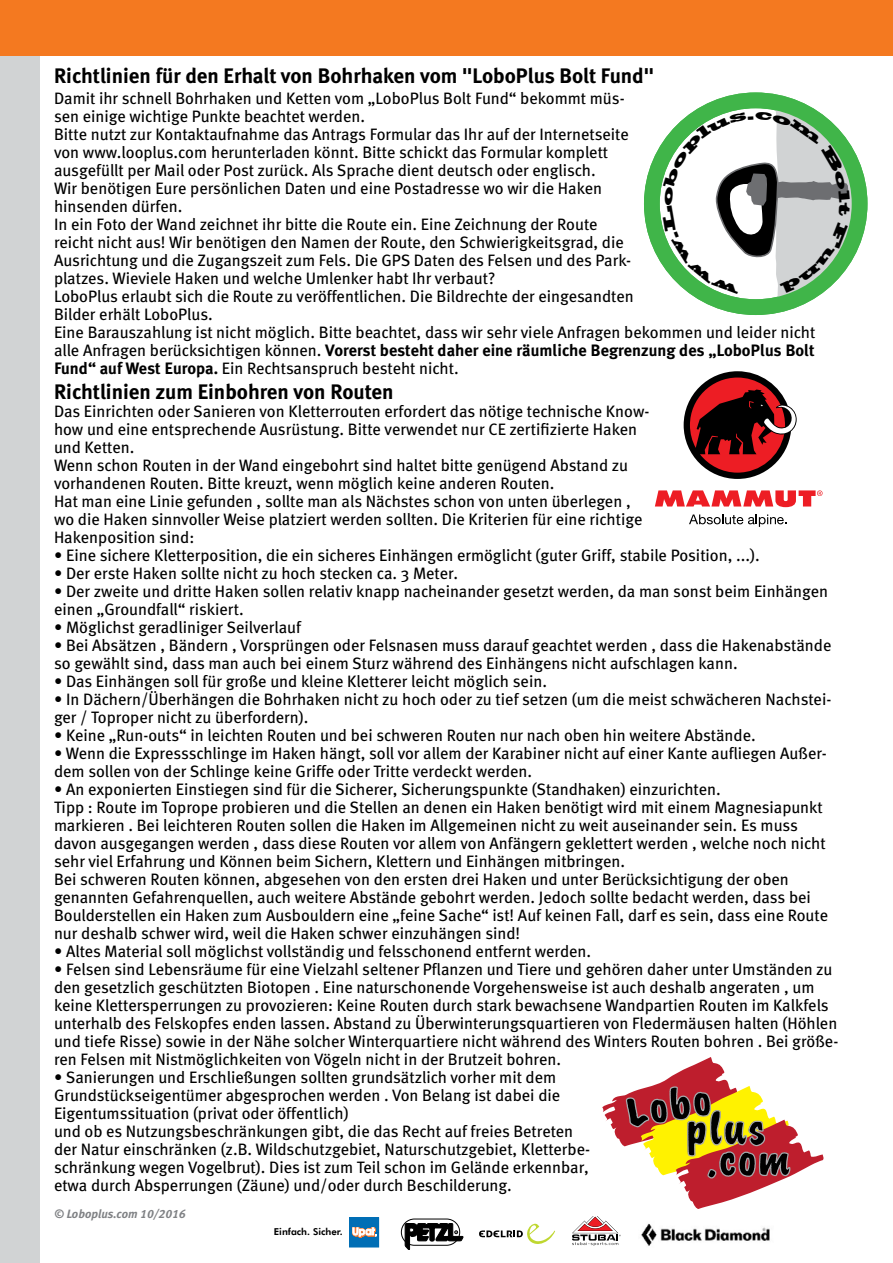
<style>
.page{position:relative;width:893px;height:1263px;background:#fff}
.page>*{position:absolute;margin:0;border:0;box-sizing:border-box;transform-origin:0 0}
.t1{font:44.4px "Signorita Rough";letter-spacing:.05em;color:#000}
.t2{font:21px "Meta Bold LF";color:#000}
.t3{font:16.5px/18px "Meta";color:#000}
.t4{font:700 16.5px "Meta Plus";color:#000}
.t5{font:italic 12px "Meta Bold LF";color:#808285}
.t6{font:800 9.6px "Futura BT";color:#000}
.s1{font-family:"Meta";font-weight:400}
.s2{font-family:"Meta Plus";font-weight:700}
</style>
<div class="page">
<div style="left:0;top:49px;width:39px;height:1214px;background:#d1d3d4"></div>
<div style="left:0;top:0;width:893px;height:56px;background:#f47920"></div>
<svg style="left:602px;top:1057px;width:221px;height:152px"></svg>
<svg style="left:644px;top:92px;width:223px;height:223px"></svg>
<svg style="left:655px;top:490px;width:167px;height:17px"></svg>
<svg style="left:689px;top:514px;width:98px;height:13px"></svg>
<svg style="left:684px;top:371px;width:113px;height:108px"></svg>
<div style="left:401px;top:1219px;width:59px;height:26px;border:1px solid #000;border-radius:13px"></div>
<svg style="left:405px;top:1223px;width:58px;height:27px"></svg>
<svg style="left:572px;top:1216px;width:49px;height:30px"></svg>
<svg style="left:479px;top:1224px;width:76px;height:20px"></svg>
<div style="left:350px;top:1218px;width:29px;height:29px;background:#006eb5"></div>
<svg style="left:352px;top:1227px;width:25px;height:11px"></svg>
<img style="left:641px;top:1223px;width:129px;height:23px">
<svg style="left:661px;top:95px;width:200px;height:213px"></svg>
<p class="t2" style="left:54px;top:63px;width:601px">Richtlinien für den Erhalt von Bohrhaken vom "LoboPlus Bolt Fund"</p>
<p class="t3" style="left:54px;top:89px;width:763px">Damit ihr schnell Bohrhaken und Ketten vom „LoboPlus Bolt Fund“ bekommt müs-<br>sen einige wichtige Punkte beachtet werden.<br>Bitte nutzt zur Kontaktaufnahme das Antrags Formular das Ihr auf der Internetseite<br>von www.looplus.com herunterladen könnt. Bitte schickt das Formular komplett<br>ausgefüllt per Mail oder Post zurück. Als Sprache dient deutsch oder englisch.<br>Wir benötigen Eure persönlichen Daten und eine Postadresse wo wir die Haken<br>hinsenden dürfen.<br>In ein Foto der Wand zeichnet ihr bitte die Route ein. Eine Zeichnung der Route<br>reicht nicht aus! Wir benötigen den Namen der Route, den Schwierigkeitsgrad, die<br>Ausrichtung und die Zugangszeit zum Fels. Die GPS Daten des Felsen und des Park-<br>platzes. Wieviele Haken und welche Umlenker habt Ihr verbaut?<br>LoboPlus erlaubt sich die Route zu veröffentlichen. Die Bildrechte der eingesandten<br>Bilder erhält LoboPlus.<br>Eine Barauszahlung ist nicht möglich. Bitte beachtet, dass wir sehr viele Anfragen bekommen und leider nicht</p>
<p class="t4" style="left:54px;top:341px;width:762px"><span class="s1">alle Anfragen berücksichtigen können.</span> Vorerst besteht daher eine räumliche Begrenzung des „LoboPlus Bolt</p>
<p class="t3" style="left:54px;top:359px;width:406px"><span class="s2">Fund“ auf West Europa.</span> Ein Rechtsanspruch besteht nicht.</p>
<p class="t2" style="left:54px;top:379px;width:341px">Richtlinien zum Einbohren von Routen</p>
<p class="t3" style="left:54px;top:402px;width:597px">Das Einrichten oder Sanieren von Kletterrouten erfordert das nötige technische Know&shy;how und eine entsprechende Ausrüstung. Bitte verwendet nur CE zertifizierte Haken und Ketten.<br>Wenn schon Routen in der Wand eingebohrt sind haltet bitte genügend Abstand zu vorhandenen Routen. Bitte kreuzt, wenn möglich keine anderen Routen.<br>Hat man eine Linie gefunden , sollte man als Nächstes schon von unten überlegen , wo die Haken sinnvoller Weise platziert werden sollten. Die Kriterien für eine richtige Hakenposition sind:</p>
<p class="t3" style="left:54px;top:546px;width:707px">• Eine sichere Kletterposition, die ein sicheres Einhängen ermöglicht (guter Griff, stabile Position, ...).</p>
<p class="t3" style="left:54px;top:564px;width:406px">• Der erste Haken sollte nicht zu hoch stecken ca. 3 Meter.</p>
<p class="t3" style="left:54px;top:582px;width:776px">• Der zweite und dritte Haken sollen relativ knapp nacheinander gesetzt werden, da man sonst beim Einhängen einen „Groundfall“ riskiert.</p>
<p class="t3" style="left:54px;top:618px;width:249px">• Möglichst geradliniger Seilverlauf</p>
<p class="t3" style="left:54px;top:636px;width:779px">• Bei Absätzen , Bändern , Vorsprüngen oder Felsnasen muss darauf geachtet werden , dass die Hakenabstände so gewählt sind, dass man auch bei einem Sturz während des Einhängens nicht aufschlagen kann.</p>
<p class="t3" style="left:54px;top:672px;width:494px">• Das Einhängen soll für große und kleine Kletterer leicht möglich sein.</p>
<p class="t3" style="left:54px;top:690px;width:779px">• In Dächern/Überhängen die Bohrhaken nicht zu hoch oder zu tief setzen (um die meist schwächeren Nachstei&shy;ger / Toproper nicht zu überfordern).</p>
<p class="t3" style="left:54px;top:726px;width:703px">• Keine „Run-outs“ in leichten Routen und bei schweren Routen nur nach oben hin weitere Abstände.</p>
<p class="t3" style="left:54px;top:744px;width:774px">• Wenn die Expressschlinge im Haken hängt, soll vor allem der Karabiner nicht auf einer Kante aufliegen Außer&shy;dem sollen von der Schlinge keine Griffe oder Tritte verdeckt werden.</p>
<p class="t3" style="left:54px;top:780px;width:776px">• An exponierten Einstiegen sind für die Sicherer, Sicherungspunkte (Standhaken) einzurichten.<br>Tipp : Route im Toprope probieren und die Stellen an denen ein Haken benötigt wird mit einem Magnesiapunkt markieren . Bei leichteren Routen sollen die Haken im Allgemeinen nicht zu weit auseinander sein. Es muss davon ausgegangen werden , dass diese Routen vor allem von Anfängern geklettert werden , welche noch nicht sehr viel Erfahrung und Können beim Sichern, Klettern und Einhängen mitbringen.<br>Bei schweren Routen können, abgesehen von den ersten drei Haken und unter Berücksichtigung der oben genannten Gefahrenquellen, auch weitere Abstände gebohrt werden. Jedoch sollte bedacht werden, dass bei Boulderstellen ein Haken zum Ausbouldern eine „feine Sache“ ist! Auf keinen Fall, darf es sein, dass eine Route nur deshalb schwer wird, weil die Haken schwer einzuhängen sind!</p>
<p class="t3" style="left:54px;top:942px;width:539px">• Altes Material soll möglichst vollständig und felsschonend entfernt werden.</p>
<p class="t3" style="left:54px;top:960px;width:786px">• Felsen sind Lebensräume für eine Vielzahl seltener Pflanzen und Tiere und gehören daher unter Umständen zu den gesetzlich geschützten Biotopen . Eine naturschonende Vorgehensweise ist auch deshalb angeraten , um keine Klettersperrungen zu provozieren: Keine Routen durch stark bewachsene Wandpartien Routen im Kalkfels unterhalb des Felskopfes enden lassen. Abstand zu Überwinterungsquartieren von Fledermäusen halten (Höhlen und tiefe Risse) sowie in der Nähe solcher Winterquartiere nicht während des Winters Routen bohren . Bei größe&shy;ren Felsen mit Nistmöglichkeiten von Vögeln nicht in der Brutzeit bohren.</p>
<p class="t3" style="left:54px;top:1068px;width:538px">• Sanierungen und Erschließungen sollten grundsätzlich vorher mit dem Grundstückseigentümer abgesprochen werden . Von Belang ist dabei die Eigentumssituation (privat oder öffentlich)<br>und ob es Nutzungsbeschränkungen gibt, die das Recht auf freies Betreten der Natur einschränken (z.B. Wildschutzgebiet, Naturschutzgebiet, Kletterbe&shy;schränkung wegen Vogelbrut). Dies ist zum Teil schon im Gelände erkennbar, etwa durch Absperrungen (Zäune) und/oder durch Beschilderung.</p>
<p class="t6" style="left:274px;top:1226px;width:70px">Einfach. Sicher.</p>
<h1 class="t1" style="left:622px;top:1083px;width:86px;rotate:-9deg">Lobo</h1>
<h1 class="t1" style="left:686px;top:1100px;width:80px">plus</h1>
<h1 class="t1" style="left:708px;top:1131px;width:83px">.com</h1>
<p class="t5" style="left:54px;top:1207px;width:133px">© Loboplus.com 10/2016</p>
</div>
